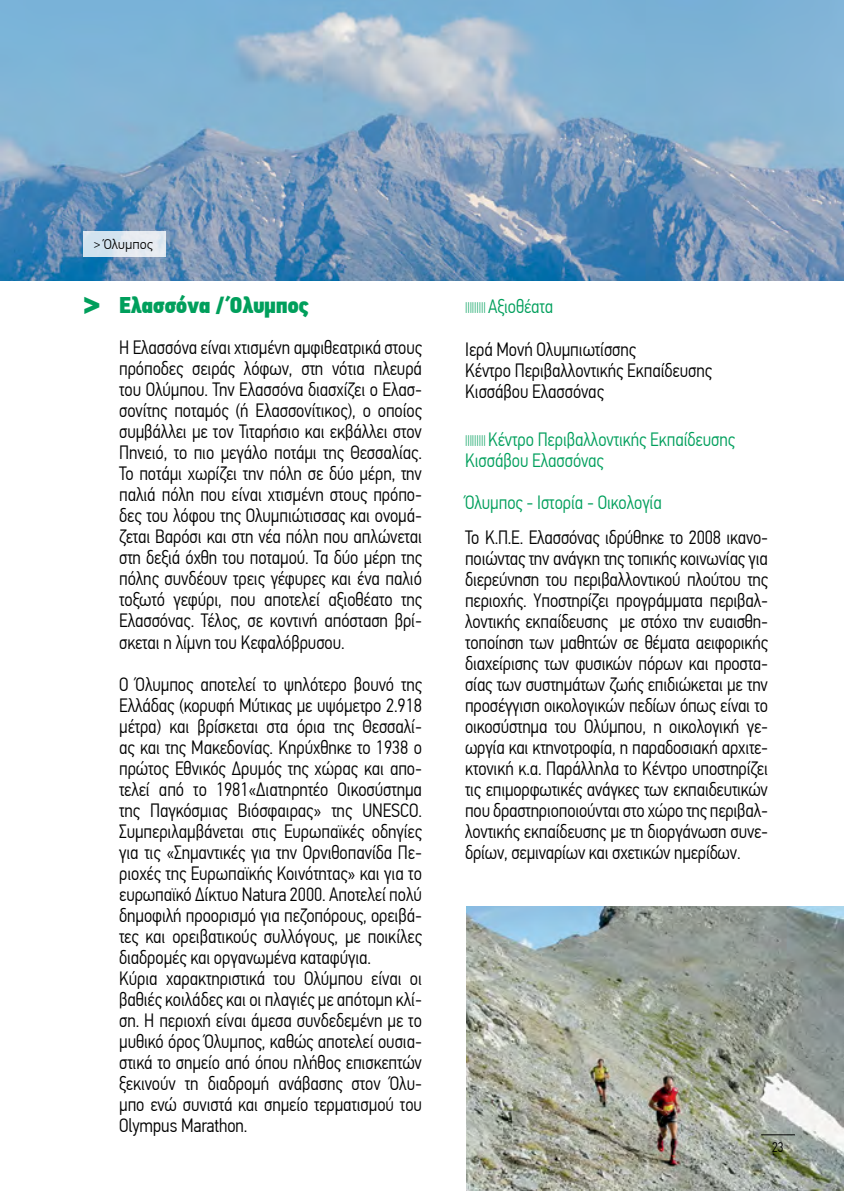
<style>
.page{position:relative;width:844px;height:1191px;background:#fff}
.page>*{position:absolute;margin:0;border:0;box-sizing:border-box;transform-origin:0 0}
.t1{font:31.5px "PF Din Text Cond Pro X Black";color:#009f5c}
.t2{font:22.75px "PF Din Text Cond Pro X Black";letter-spacing:-.02em;color:#009f5c}
.t3{font:300 19.25px/21px "PF Din Text Cond Pro";letter-spacing:-.005em;color:#000;text-align:justify}
.t4{font:300 19.25px/21px "PF Din Text Cond Pro";letter-spacing:-.005em;color:#009f5c}
.t5{font:300 14px "PF Din Text Pro";letter-spacing:-.005em;color:#000}
.t6{font:300 14px "PF Din Text Cond Pro";color:#000}
.t7{font:300 12.25px "PF Din Text Cond Pro";color:#009f5c}
.s1{font-size:19.25px}
.s2{font-size:12.25px}
</style>
<div class="page">
<img style="left:0;top:0;width:843px;height:280px">
<img style="left:466px;top:906px;width:377px;height:285px">
<div style="left:83px;top:231px;width:83px;height:26px;background:linear-gradient(to right,#cfe2ef,#ebecf1)"></div>
<hr style="left:761px;top:1134px;width:33px;height:1px;background:#000">
<p class="t5" style="left:94px;top:236px;width:60px">&gt; Όλυμπος</p>
<h1 class="t1" style="left:83px;top:284px;width:19px">&gt;</h1>
<p class="t2" style="left:119px;top:291px;width:191px">Ελασσόνα / Όλυμπος</p>
<p class="t7" style="left:465px;top:300px;width:90px">||||||||| <span class="s1">Αξιοθέατα</span></p>
<p class="t3" style="left:119px;top:337px;width:304px">Η Ελασσόνα είναι χτισμένη αμφιθεατρικά στους πρόποδες σειράς λόφων, στη νότια πλευρά του Ολύμπου. Την Ελασσόνα διασχίζει ο Ελασ&shy;σονίτης ποταμός (ή Ελασσονίτικος), ο οποίος συμβάλλει με τον Τιταρήσιο και εκβάλλει στον Πηνειό, το πιο μεγάλο ποτάμι της Θεσσαλίας.<br>Το ποτάμι χωρίζει την πόλη σε δύο μέρη, την παλιά πόλη που είναι χτισμένη στους πρόπο&shy;δες του λόφου της Ολυμπιώτισσας και ονομά&shy;ζεται Βαρόσι και στη νέα πόλη που απλώνεται στη δεξιά όχθη του ποταμού. Τα δύο μέρη της πόλης συνδέουν τρεις γέφυρες και ένα παλιό τοξωτό γεφύρι, που αποτελεί αξιοθέατο της Ελασσόνας. Τέλος, σε κοντινή απόσταση βρί&shy;σκεται η λίμνη του Κεφαλόβρυσου.</p>
<p class="t3" style="left:119px;top:673px;width:304px;text-align:left">Ο Όλυμπος αποτελεί το ψηλότερο βουνό της Ελλάδας (κορυφή Μύτικας με υψόμετρο 2.918 μέτρα) και βρίσκεται στα όρια της Θεσσαλί&shy;ας και της Μακεδονίας. Κηρύχθηκε το 1938 ο πρώτος Εθνικός Δρυμός της χώρας και απο&shy;τελεί από το 1981«Διατηρητέο Οικοσύστημα της Παγκόσμιας Βιόσφαιρας» της UNESCO.<br>Συμπεριλαμβάνεται στις Ευρωπαϊκές οδηγίες για τις «Σημαντικές για την Ορνιθοπανίδα Πε&shy;ριοχές της Ευρωπαϊκής Κοινότητας» και για το ευρωπαϊκό Δίκτυο Natura 2000. Αποτελεί πολύ δημοφιλή προορισμό για πεζοπόρους, ορειβά&shy;τες και ορειβατικούς συλλόγους, με ποικίλες διαδρομές και οργανωμένα καταφύγια.<br>Κύρια χαρακτηριστικά του Ολύμπου είναι οι βαθιές κοιλάδες και οι πλαγιές με απότομη κλί&shy;ση. Η περιοχή είναι άμεσα συνδεδεμένη με το μυθικό όρος Όλυμπος, καθώς αποτελεί ουσια&shy;στικά το σημείο από όπου πλήθος επισκεπτών ξεκινούν τη διαδρομή ανάβασης στον Όλυ&shy;μπο ενώ συνιστά και σημείο τερματισμού του Olympus Marathon.</p>
<p class="t3" style="left:465px;top:339px;width:248px;text-align:left">Ιερά Μονή Ολυμπιωτίσσης<br>Κέντρο Περιβαλλοντικής Εκπαίδευσης<br>Κισσάβου Ελασσόνας</p>
<p class="t4" style="left:465px;top:429px;width:271px"><span class="s2">|||||||||</span> Κέντρο Περιβαλλοντικής Εκπαίδευσης<br>Κισσάβου Ελασσόνας</p>
<p class="t4" style="left:465px;top:492px;width:198px">Όλυμπος - Ιστορία - Οικολογία</p>
<p class="t3" style="left:465px;top:526px;width:304px">Το Κ.Π.Ε. Ελασσόνας ιδρύθηκε το 2008 ικανο&shy;ποιώντας την ανάγκη της τοπικής κοινωνίας για διερεύνηση του περιβαλλοντικού πλούτου της περιοχής. Yποστηρίζει προγράμματα περιβαλ&shy;λοντικής εκπαίδευσης με στόχο την ευαισθη&shy;τοποίηση των μαθητών σε θέματα αειφορικής διαχείρισης των φυσικών πόρων και προστα&shy;σίας των συστημάτων ζωής επιδιώκεται με την προσέγγιση οικολογικών πεδίων όπως είναι το οικοσύστημα του Ολύμπου, η οικολογική γε&shy;ωργία και κτηνοτροφία, η παραδοσιακή αρχιτε&shy;κτονική κ.α. Παράλληλα το Κέντρο υποστηρίζει τις επιμορφωτικές ανάγκες των εκπαιδευτικών που δραστηριοποιούνται στο χώρο της περιβαλ&shy;λοντικής εκπαίδευσης με τη διοργάνωση συνε&shy;δρίων, σεμιναρίων και σχετικών ημερίδων.</p>
<p class="t6" style="left:771px;top:1139px;width:13px">23</p>
</div>
